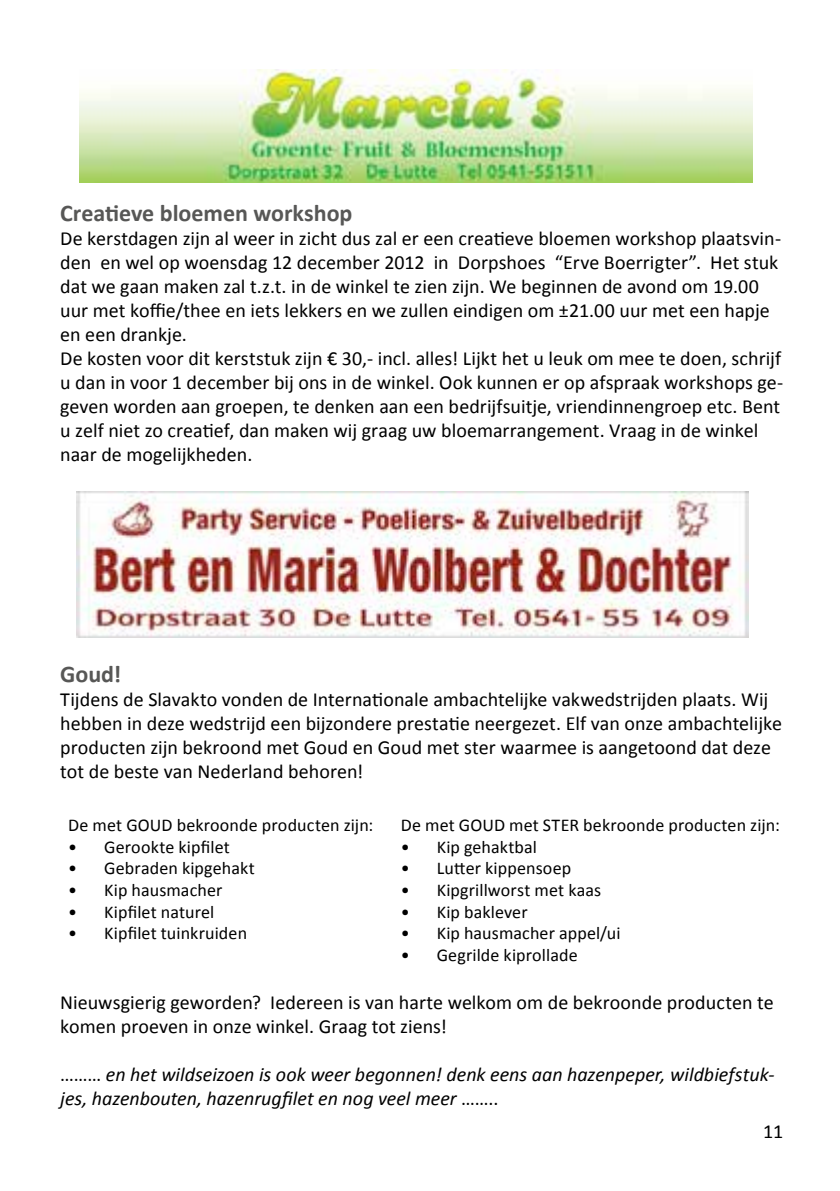
<style>
.page{position:relative;width:840px;height:1191px;background:#fff}
.page>*{position:absolute;margin:0;border:0;box-sizing:border-box;transform-origin:0 0}
.t1{font:700 24px "Calibri";color:#575756}
.t2{font:20px/24px "Calibri";color:#000}
.t3{font:italic 20px/24px "Calibri";color:#000}
.t4{font:18px "Calibri";letter-spacing:.01em;color:#000}
.s1{font-style:normal}
</style>
<div class="page">
<img style="left:79px;top:69px;width:673px;height:113px">
<img style="left:76px;top:491px;width:672px;height:146px">
<p class="t1" style="left:60px;top:197px;width:293px">Creatieve bloemen workshop</p>
<p class="t2" style="left:60px;top:226px;width:724px">De kerstdagen zijn al weer in zicht dus zal er een creatieve bloemen workshop plaatsvin&shy;den en wel op woensdag 12 december 2012 in Dorpshoes “Erve Boerrigter”. Het stuk dat we gaan maken zal t.z.t. in de winkel te zien zijn. We beginnen de avond om 19.00 uur met koffie/thee en iets lekkers en we zullen eindigen om ±21.00 uur met een hapje en een drankje.<br>De kosten voor dit kerststuk zijn € 30,- incl. alles! Lijkt het u leuk om mee te doen, schrijf u dan in voor 1 december bij ons in de winkel. Ook kunnen er op afspraak workshops ge&shy;geven worden aan groepen, te denken aan een bedrijfsuitje, vriendinnengroep etc. Bent u zelf niet zo creatief, dan maken wij graag uw bloemarrangement. Vraag in de winkel naar de mogelijkheden.</p>
<p class="t1" style="left:60px;top:658px;width:62px">Goud!</p>
<p class="t2" style="left:60px;top:687px;width:722px">Tijdens de Slavakto vonden de Internationale ambachtelijke vakwedstrijden plaats. Wij hebben in deze wedstrijd een bijzondere prestatie neergezet. Elf van onze ambachtelijke producten zijn bekroond met Goud en Goud met ster waarmee is aangetoond dat deze tot de beste van Nederland behoren!</p>
<p class="t4" style="left:400px;top:813px;width:380px">De met GOUD met STER bekroonde producten zijn:</p>
<p class="t4" style="left:400px;top:835px;width:138px">• Kip gehaktbal</p>
<p class="t4" style="left:400px;top:857px;width:172px">• Lutter kippensoep</p>
<p class="t4" style="left:400px;top:878px;width:202px">• Kipgrillworst met kaas</p>
<p class="t4" style="left:400px;top:900px;width:128px">• Kip baklever</p>
<p class="t4" style="left:400px;top:921px;width:221px">• Kip hausmacher appel/ui</p>
<p class="t4" style="left:400px;top:943px;width:178px">• Gegrilde kiprollade</p>
<p class="t2" style="left:60px;top:990px;width:714px">Nieuwsgierig geworden? Iedereen is van harte welkom om de bekroonde producten te komen proeven in onze winkel. Graag tot ziens!</p>
<p class="t3" style="left:60px;top:1061px;width:715px"><span class="s1">………</span> en het wildseizoen is ook weer begonnen! denk eens aan hazenpeper, wildbiefstuk&shy;jes, hazenbouten, hazenrugfilet en nog veel meer <span class="s1">……..</span></p>
<p class="t4" style="left:68px;top:813px;width:306px">De met GOUD bekroonde producten zijn:</p>
<p class="t4" style="left:68px;top:835px;width:163px">• Gerookte kipfilet</p>
<p class="t4" style="left:68px;top:857px;width:188px">• Gebraden kipgehakt</p>
<p class="t4" style="left:68px;top:878px;width:156px">• Kip hausmacher</p>
<p class="t4" style="left:68px;top:900px;width:147px">• Kipfilet naturel</p>
<p class="t4" style="left:68px;top:921px;width:180px">• Kipfilet tuinkruiden</p>
<p class="t2" style="left:762px;top:1119px;width:22px">11</p>
</div>
